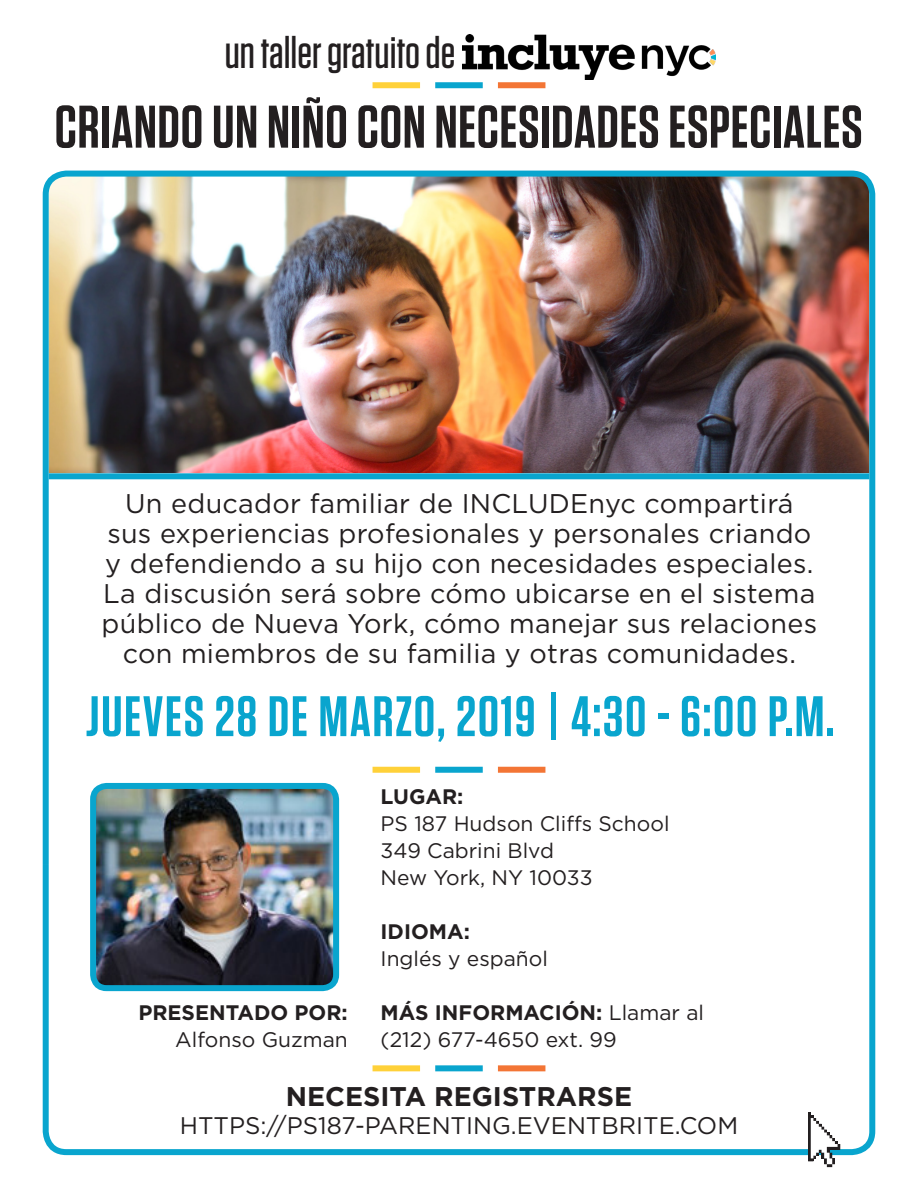
<style>
.page{position:relative;width:918px;height:1188px;background:#fff}
.page>*{position:absolute;margin:0;border:0;box-sizing:border-box;transform-origin:0 0}
.t1{font:600 60px "Tungsten";letter-spacing:.01em;color:#231f20}
.t2{font:600 57px "Tungsten";letter-spacing:.03em;color:#09a5ce}
.t3{font:500 45.3px "Tungsten";color:#231f20}
.t4{font:27px/30px "Gotham";letter-spacing:.01em;color:#231f20;text-align:center}
.t5{font:700 27px "Gotham";color:#231f20}
.t6{font:24px "Gotham";color:#231f20}
.t7{font:21px/27px "Gotham";color:#231f20}
.t8{font:700 21px "Gotham";color:#231f20}
.s1{font-weight:700}
</style>
<div class="page">
<div style="left:49px;top:473px;width:820px;height:6px;background:#09a5ce"></div>
<div style="left:498px;top:82px;width:47px;height:6px;background:#f37535"></div>
<div style="left:435px;top:82px;width:48px;height:6px;background:#09a5ce"></div>
<div style="left:373px;top:82px;width:47px;height:6px;background:#ffd139"></div>
<div style="left:498px;top:1065px;width:47px;height:6px;background:#f37535"></div>
<div style="left:435px;top:1065px;width:48px;height:6px;background:#09a5ce"></div>
<div style="left:373px;top:1065px;width:47px;height:6px;background:#ffd139"></div>
<div style="left:498px;top:767px;width:47px;height:6px;background:#f37535"></div>
<div style="left:435px;top:767px;width:48px;height:6px;background:#09a5ce"></div>
<div style="left:373px;top:767px;width:47px;height:6px;background:#ffd139"></div>
<img style="left:462px;top:35px;width:253px;height:44px">
<img style="left:50px;top:173px;width:819px;height:300px">
<div style="left:43px;top:171px;width:832px;height:984px;border:6px solid #09a5ce;border-radius:21px"></div>
<svg style="left:808px;top:1112px;width:32px;height:55px"></svg>
<img style="left:97px;top:790px;width:235px;height:194px">
<div style="left:90px;top:783px;width:249px;height:208px;border:6px solid #09a5ce;border-radius:14px"></div>
<p class="t3" style="left:225px;top:29px;width:232px">un taller gratuito de</p>
<p class="t1" style="left:55px;top:95px;width:810px">CRIANDO UN NIÑO CON NECESIDADES ESPECIALES</p>
<p class="t4" style="left:102px;top:488px;width:717px">Un educador familiar de INCLUDEnyc compartirá sus experiencias profesionales y personales criando y defendiendo a su hijo con necesidades especiales.<br>La discusión será sobre cómo ubicarse en el sistema público de Nueva York, cómo manejar sus relaciones con miembros de su familia y otras comunidades.</p>
<p class="t2" style="left:86px;top:686px;width:751px">JUEVES 28 DE MARZO, 2019 | 4:30 - 6:00 P.M.</p>
<p class="t8" style="left:138px;top:999px;width:211px">PRESENTADO POR:</p>
<p class="t7" style="left:175px;top:1026px;width:174px">Alfonso Guzman</p>
<p class="t7" style="left:381px;top:783px;width:290px"><span class="s1">LUGAR:<br></span>PS 187 Hudson Cliffs School</p>
<p class="t7" style="left:381px;top:837px;width:175px">349 Cabrini Blvd</p>
<p class="t7" style="left:381px;top:864px;width:214px">New York, NY 10033</p>
<p class="t8" style="left:381px;top:918px;width:91px">IDIOMA:</p>
<p class="t7" style="left:381px;top:945px;width:169px">Inglés y español</p>
<p class="t7" style="left:381px;top:999px;width:325px"><span class="s1">MÁS INFORMACIÓN:</span> Llamar al (212) 677-4650 ext. 99</p>
<p class="t5" style="left:286px;top:1078px;width:348px">NECESITA REGISTRARSE</p>
<p class="t6" style="left:180px;top:1110px;width:560px">HTTPS://PS187-PARENTING.EVENTBRITE.COM</p>
</div>
